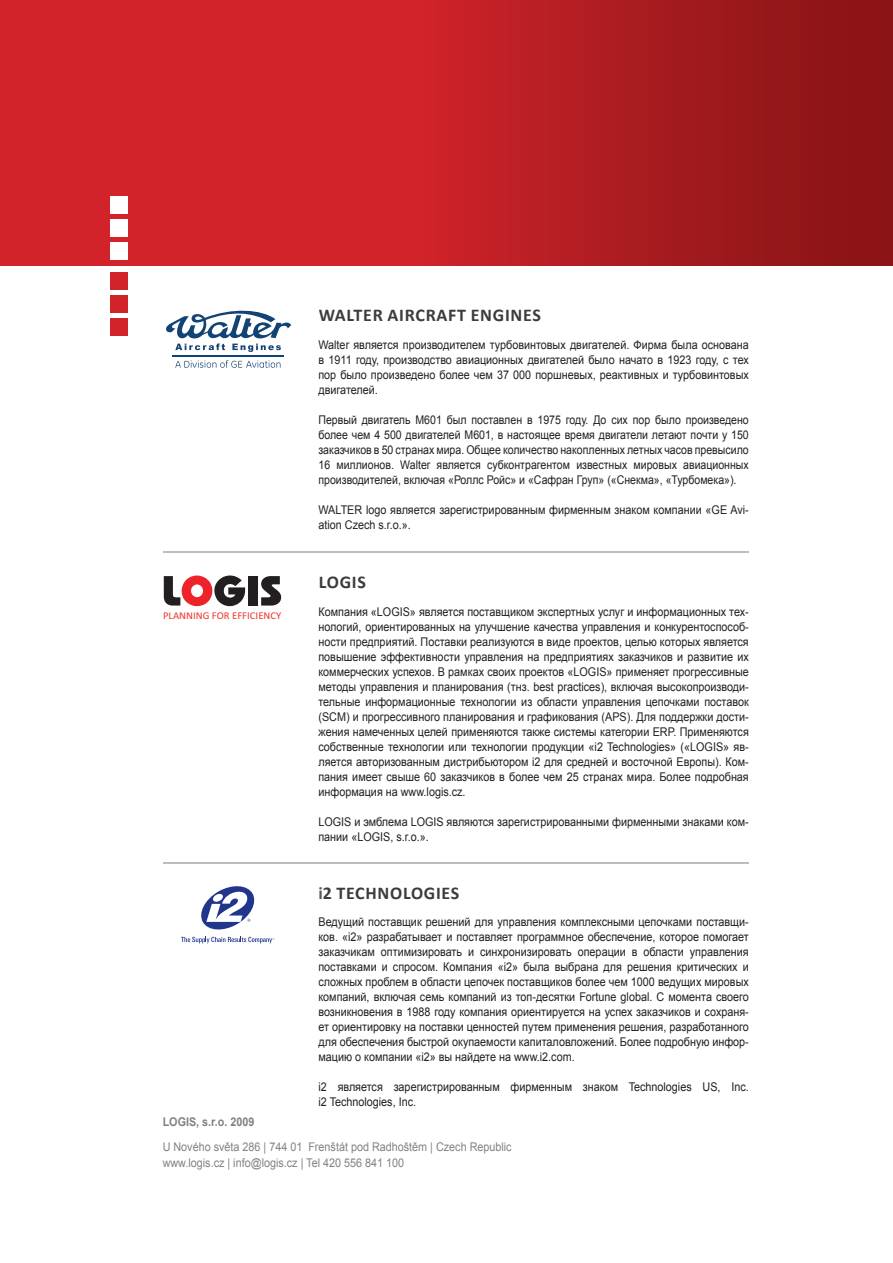
<style>
.page{position:relative;width:893px;height:1263px;background:#fff}
.page>*{position:absolute;margin:0;border:0;box-sizing:border-box;transform-origin:0 0}
.t1{font:700 18px "Calibri";letter-spacing:.04em;color:#3a3c3f}
.t2{font:12px/15px "Arial";color:#231f20;text-align:justify;scale:.9 1}
.t3{font:12px/15px "Arial";color:#231f20;text-align:justify;scale:.88 1}
.t4{font:12px/16.5px "Arial";color:#808285;scale:.9 1}
.t5{font:700 12px "Arial";color:#808285;scale:.9 1}
.t6{font:10.35px "Calibri";color:#ee342b}
.s1{color:#58595b}
</style>
<div class="page">
<svg style="left:175px;top:360px;width:105px;height:8px"></svg>
<svg style="left:166px;top:310px;width:125px;height:42px"></svg>
<hr style="left:172px;top:355px;width:112px;height:1px;background:#124375">
<div style="left:248px;top:576px;width:9px;height:30px;background:#231f20"></div>
<svg style="left:261px;top:576px;width:21px;height:30px"></svg>
<svg style="left:164px;top:575px;width:82px;height:32px"></svg>
<svg style="left:181px;top:886px;width:93px;height:57px"></svg>
<hr style="left:163px;top:862px;width:586px;height:2px;background:#bbbdc0">
<hr style="left:163px;top:552px;width:586px;height:1px;background:#bbbdc0">
<svg style="left:0;top:0;width:893px;height:266px;background:#bb1e24"></svg>
<div style="left:110px;top:242px;width:17px;height:17px;background:#fff"></div>
<div style="left:110px;top:219px;width:17px;height:18px;background:#fff"></div>
<div style="left:110px;top:197px;width:17px;height:17px;background:#fff"></div>
<div style="left:110px;top:318px;width:17px;height:17px;background:#d2232a"></div>
<div style="left:110px;top:295px;width:17px;height:17px;background:#d2232a"></div>
<div style="left:110px;top:272px;width:17px;height:18px;background:#d2232a"></div>
<p class="t6" style="left:163px;top:609px;width:120px">PLANNING FOR EFFICIENCY</p>
<h1 class="t1" style="left:319px;top:308px;width:224px">WALTER AIRCRAFT ENGINES</h1>
<p class="t2" style="left:318px;top:337px;width:480px">Walter является производителем турбовинтовых двигателей. Фирма была основана в 1911 году, производство авиационных двигателей было начато в 1923 году, с тех пор было произведено более чем 37 000 поршневых, реактивных и турбовинтовых двигателей.</p>
<p class="t3" style="left:318px;top:412px;width:490px">Первый двигатель М601 был поставлен в 1975 году. До сих пор было произведено более чем 4 500 двигателей М601, в настоящее время двигатели летают почти у 150 заказчиков в 50 странах мира. Общее количество накопленных летных часов превысило 16 миллионов. Walter является субконтрагентом известных мировых авиационных производителей, включая «Роллс Ройс» и «Сафран Груп» («Снекма», «Турбомека»).</p>
<p class="t2" style="left:318px;top:502px;width:480px">WALTER logo является зарегистрированным фирменным знаком компании «GE Avi&shy;ation Czech s.r.o.».</p>
<h1 class="t1" style="left:319px;top:574px;width:49px">LOGIS</h1>
<p class="t2" style="left:318px;top:604px;width:480px">Компания «LOGIS» является поставщиком экспертных услуг и информационных тех&shy;нологий, ориентированных на улучшение качества управления и конкурентоспособ&shy;ности предприятий. Поставки реализуются в виде проектов, целью которых является повышение эффективности управления на предприятиях заказчиков и развитие их коммерческих успехов. В рамках своих проектов «LOGIS» применяет прогрессивные методы управления и планирования (тнз. best practices), включая высокопроизводи&shy;тельные информационные технологии из области управления цепочками поставок (SCM) и прогрессивного планирования и графикования (APS). Для поддержки дости&shy;жения намеченных целей применяются также системы категории ERP. Применяются собственные технологии или технологии продукции «i2 Technologies» («LOGIS» яв&shy;ляется авторизованным дистрибьютором i2 для средней и восточной Европы). Ком&shy;пания имеет свыше 60 заказчиков в более чем 25 странах мира. Более подробная информация на www.logis.cz.</p>
<p class="t2" style="left:318px;top:814px;width:480px">LOGIS и эмблема LOGIS являются зарегистрированными фирменными знаками ком&shy;пании «LOGIS, s.r.o.».</p>
<h1 class="t1" style="left:318px;top:885px;width:142px"><span class="s1">i</span>2 TECHNOLOGIES</h1>
<p class="t2" style="left:318px;top:915px;width:480px">Ведущий поставщик решений для управления комплексными цепочками поставщи&shy;ков. «i2» разрабатывает и поставляет программное обеспечение, которое помогает заказчикам оптимизировать и синхронизировать операции в области управления поставками и спросом. Компания «i2» была выбрана для решения критических и сложных проблем в области цепочек поставщиков более чем 1000 ведущих мировых компаний, включая семь компаний из топ-десятки Fortune global. С момента своего возникновения в 1988 году компания ориентируется на успех заказчиков и сохраня&shy;ет ориентировку на поставки ценностей путем применения решения, разработанного для обеспечения быстрой окупаемости капиталовложений. Более подробную инфор&shy;мацию о компании «i2» вы найдете на www.i2.com.</p>
<p class="t2" style="left:318px;top:1080px;width:480px">i2 является зарегистрированным фирменным знаком Technologies US, Inc. i2 Technologies, Inc.</p>
<p class="t5" style="left:163px;top:1115px;width:104px">LOGIS, s.r.o. 2009</p>
<p class="t4" style="left:163px;top:1139px;width:389px">U Nového světa 286 | 744 01 Frenštát pod Radhoštěm | Czech Republic www.logis.cz | info@logis.cz | Tel 420 556 841 100</p>
</div>
